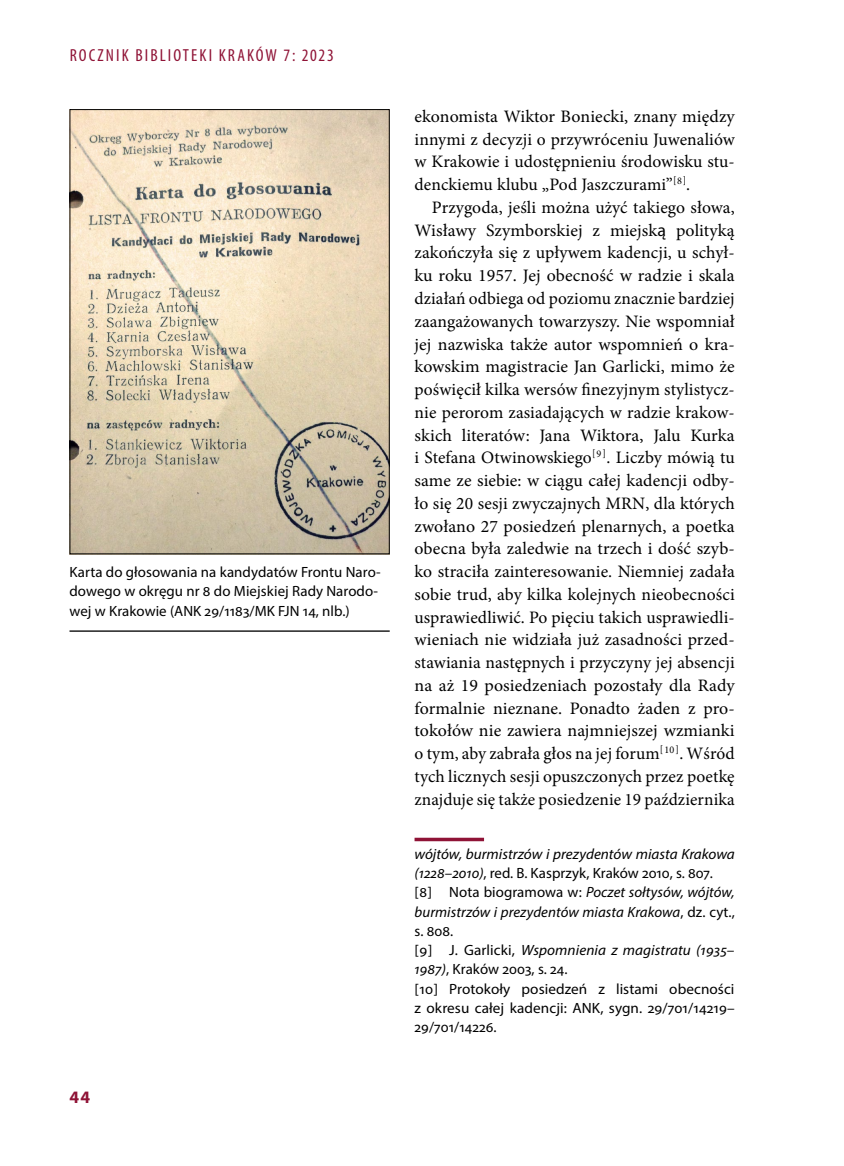
<style>
.page{position:relative;width:844px;height:1166px;background:#fff}
.page>*{position:absolute;margin:0;border:0;box-sizing:border-box;transform-origin:0 0}
.t1{font:17.5px/22.8px "Minion Pro";letter-spacing:.005em;color:#000;text-align:justify}
.t2{font:condensed 17.5px "Myriad Pro";letter-spacing:.12em;color:#8f1336}
.t3{font:700 17.5px "Myriad Pro";color:#8f1336}
.t4{font:14.88px/19.2px "Myriad Pro";letter-spacing:.005em;color:#000}
.t5{font:italic 14.88px/19.2px "Myriad Pro";color:#000}
.s1{font-family:"Myriad Pro"}
.s2{font-style:normal}
.s3{font-style:italic}
</style>
<div class="page">
<hr style="left:414px;top:838px;width:70px;height:3px;background:#8f1336">
<hr style="left:69px;top:630px;width:320px;height:2px;background:#000">
<img style="left:71px;top:111px;width:316px;height:441px">
<p class="t2" style="left:70px;top:45px;width:266px">ROCZNIK BIBLIOTEKI KR AKÓW 7: 2023</p>
<p class="t4" style="left:69px;top:562px;width:312px">Karta do głosowania na kandydatów Frontu Naro&shy;dowego w okręgu nr 8 do Miejskiej Rady Narodo&shy;wej w Krakowie (ANK 29/1183/MK FJN 14, nlb.)</p>
<p class="t3" style="left:69px;top:1086px;width:22px">44</p>
<p class="t1" style="left:414px;top:105px;width:322px">ekonomista Wiktor Boniecki, znany między innymi z decyzji o przywróceniu Juwenaliów w Krakowie i udostępnieniu środowisku stu&shy;denckiemu klubu „Pod Jaszczurami”<sup>[8]</sup>.</p>
<p class="t1" style="left:414px;top:196px;width:321px;text-indent:17px">Przygoda, jeśli można użyć takiego słowa, Wisławy Szymborskiej z miejsk<span class="s1">ą</span> polityką zakończyła się z upływem kadencji, u schył&shy;ku roku 1957. Jej obecność w radzie i skala działań odbiega od poziomu znacznie bardziej zaangażowanych towarzyszy. Nie wspomniał jej nazwiska także autor wspomnień o kra&shy;kowskim magistracie Jan Garlicki, mimo że poświęcił kilka wersów finezyjnym stylistycz&shy;nie perorom zasiadających w radzie krakow&shy;skich literatów: Jana Wiktora, Jalu Kurka i Stefana Otwinowskiego<sup>[9]</sup>. Liczby mówią tu same ze siebie: w ciągu całej kadencji odby&shy;ło się 20 sesji zwyczajnych MRN, dla których zwołano 27 posiedzeń plenarnych, a poetka obecna była zaledwie na trzech i dość szyb&shy;ko straciła zainteresowanie. Niemniej zadała sobie trud, aby kilka kolejnych nieobecności usprawiedliwić. Po pięciu takich usprawiedli&shy;wieniach nie widziała już zasadności przed&shy;stawiania następnych i przyczyny jej absencji na aż 19 posiedzeniach pozostały dla Rady formalnie nieznane. Ponadto żaden z pro&shy;tokołów nie zawiera najmniejszej wzmianki o tym, aby zabrała głos na jej forum<sup>[10]</sup>. Wśród tych licznych sesji opuszczonych przez poetkę znajduje się także posiedzenie 19 października</p>
<p class="t5" style="left:414px;top:844px;width:321px">wójtów, burmistrzów i prezydentów miasta Krakowa (1228–2010)<span class="s2">, red. B. Kasprzyk, Kraków 2010, s. 807.<br>[8] N ota biogramowa w:</span> Poczet sołtysów, wójtów, burmistrzów i prezydentów miasta Krakowa<span class="s2">, dz. cyt., s. 808.<br>[9] J.</span></p>
<p class="t4" style="left:414px;top:940px;width:321px;text-indent:50px">Garlicki, <span class="s3">Wspomnienia z magistratu (1935– 1987)</span>, Kraków 2003, s. 24.<br>[10] Protokoły posiedzeń z listami obecności z okresu całej kadencji: ANK, sygn. 29/701/14219– 29/701/14226.</p>
</div>
